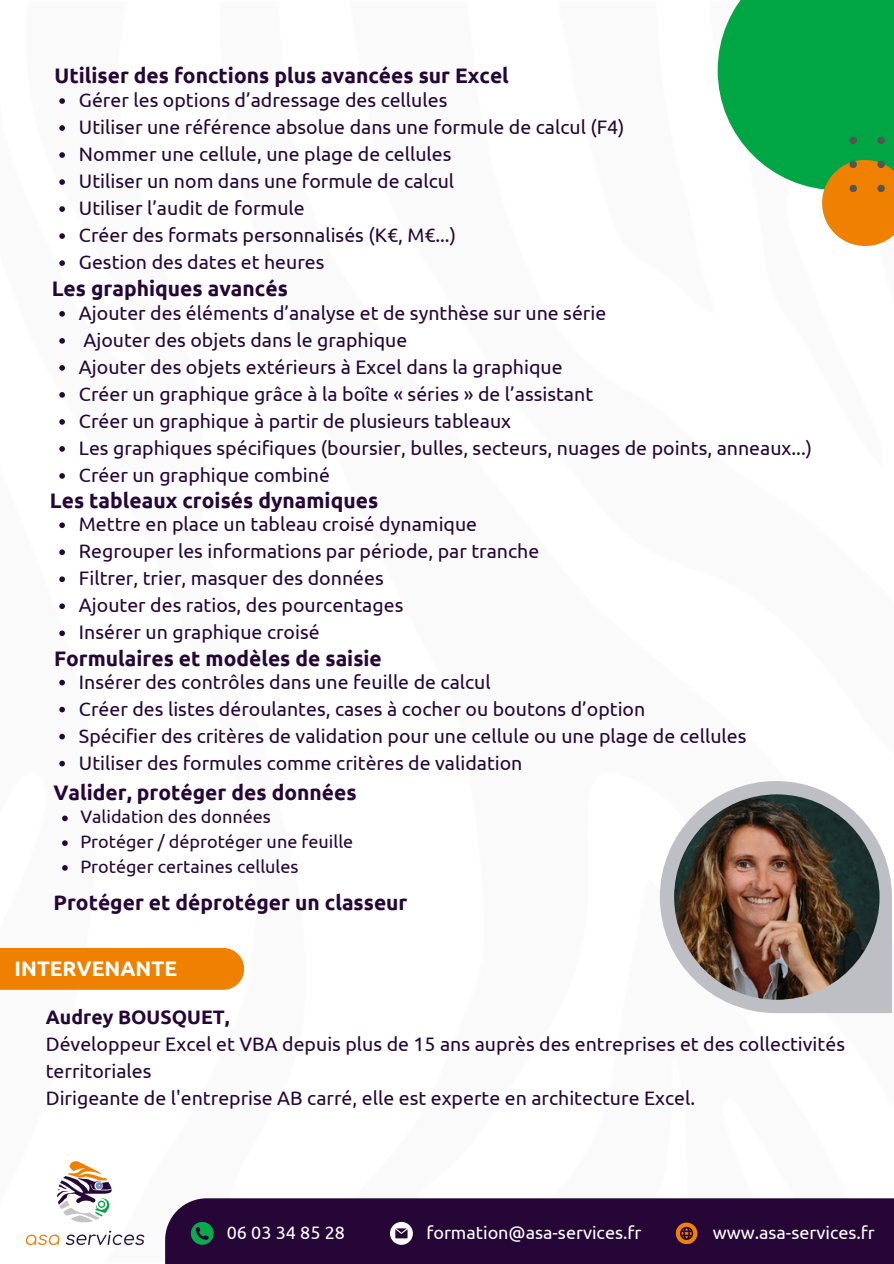
<style>
.page{position:relative;width:894px;height:1264px;background:#fff}
.page>*{position:absolute;margin:0;border:0;box-sizing:border-box;transform-origin:0 0}
.t1{font:700 21px "Ubuntu";color:#250636}
.t2{font:700 21px "Ubuntu";color:#fff}
.t3{font:19.5px/27px "Ubuntu";color:#250636}
.t4{font:18px "Ubuntu";color:#250636}
.t5{font:18px "Ubuntu";color:#fff}
.s1{font-weight:700}
</style>
<div class="page">
<div style="left:717px;top:0;width:176px;height:190px;background:#00a544"></div>
<svg style="left:821px;top:160px;width:72px;height:86px"></svg>
<svg style="left:877px;top:137px;width:7px;height:7px"></svg>
<svg style="left:849px;top:137px;width:7px;height:7px"></svg>
<img style="left:25px;top:1161px;width:120px;height:85px">
<div style="left:165px;top:1198px;width:728px;height:65px;background:#250636"></div>
<svg style="left:191px;top:1222px;width:22px;height:22px"></svg>
<svg style="left:390px;top:1222px;width:22px;height:22px"></svg>
<svg style="left:675px;top:1222px;width:22px;height:21px"></svg>
<div style="left:0;top:948px;width:244px;height:41px;background:#ef8000"></div>
<svg style="left:59px;top:98px;width:6px;height:6px"></svg>
<svg style="left:59px;top:125px;width:6px;height:6px"></svg>
<svg style="left:59px;top:152px;width:6px;height:6px"></svg>
<svg style="left:59px;top:179px;width:6px;height:6px"></svg>
<svg style="left:59px;top:206px;width:6px;height:6px"></svg>
<svg style="left:59px;top:233px;width:6px;height:6px"></svg>
<svg style="left:59px;top:260px;width:6px;height:6px"></svg>
<svg style="left:59px;top:311px;width:6px;height:6px"></svg>
<svg style="left:59px;top:338px;width:6px;height:6px"></svg>
<svg style="left:59px;top:365px;width:6px;height:6px"></svg>
<svg style="left:59px;top:392px;width:6px;height:6px"></svg>
<svg style="left:59px;top:419px;width:6px;height:6px"></svg>
<svg style="left:59px;top:446px;width:6px;height:6px"></svg>
<svg style="left:59px;top:473px;width:6px;height:6px"></svg>
<svg style="left:59px;top:522px;width:6px;height:6px"></svg>
<svg style="left:59px;top:549px;width:6px;height:6px"></svg>
<svg style="left:59px;top:576px;width:6px;height:6px"></svg>
<svg style="left:59px;top:603px;width:6px;height:6px"></svg>
<svg style="left:59px;top:630px;width:6px;height:6px"></svg>
<svg style="left:59px;top:679px;width:6px;height:6px"></svg>
<svg style="left:59px;top:706px;width:6px;height:6px"></svg>
<svg style="left:59px;top:733px;width:6px;height:6px"></svg>
<svg style="left:59px;top:760px;width:6px;height:6px"></svg>
<svg style="left:62px;top:815px;width:6px;height:6px"></svg>
<svg style="left:62px;top:840px;width:6px;height:6px"></svg>
<svg style="left:62px;top:865px;width:6px;height:5px"></svg>
<svg style="left:659px;top:781px;width:232px;height:232px;fill:#bebec5"></svg>
<img style="left:674px;top:794px;width:205px;height:205px;border-radius:50%">
<p class="t1" style="left:55px;top:64px;width:455px">Utiliser des fonctions plus avancées sur Excel</p>
<p class="t3" style="left:79px;top:86px;width:370px">Gérer les options d’adressage des cellules</p>
<p class="t3" style="left:79px;top:113px;width:547px">Utiliser une référence absolue dans une formule de calcul (F4)</p>
<p class="t3" style="left:79px;top:140px;width:374px">Nommer une cellule, une plage de cellules</p>
<h2 class="t3" style="left:79px;top:167px;width:377px">Utiliser un nom dans une formule de calcul</h2>
<p class="t3" style="left:79px;top:194px;width:227px">Utiliser l’audit de formule</p>
<p class="t3" style="left:79px;top:221px;width:378px">Créer des formats personnalisés (K€, M€...)</p>
<p class="t3" style="left:79px;top:248px;width:247px">Gestion des dates et heures</p>
<p class="t1" style="left:52px;top:276px;width:237px">Les graphiques avancés</p>
<p class="t3" style="left:79px;top:299px;width:528px">Ajouter des éléments d’analyse et de synthèse sur une série</p>
<h2 class="t3" style="left:83px;top:326px;width:325px">Ajouter des objets dans le graphique</h2>
<p class="t3" style="left:79px;top:353px;width:485px">Ajouter des objets extérieurs à Excel dans la graphique</p>
<p class="t3" style="left:79px;top:380px;width:515px">Créer un graphique grâce à la boîte « séries » de l’assistant</p>
<p class="t3" style="left:79px;top:407px;width:433px">Créer un graphique à partir de plusieurs tableaux</p>
<p class="t3" style="left:79px;top:434px;width:734px">Les graphiques spécifiques (boursier, bulles, secteurs, nuages de points, anneaux...)</p>
<p class="t3" style="left:79px;top:461px;width:252px">Créer un graphique combiné</p>
<h2 class="t3" style="left:79px;top:510px;width:399px">Mettre en place un tableau croisé dynamique</h2>
<p class="t3" style="left:79px;top:537px;width:461px">Regrouper les informations par période, par tranche</p>
<p class="t3" style="left:79px;top:564px;width:306px">Filtrer, trier, masquer des données</p>
<p class="t3" style="left:79px;top:591px;width:326px">Ajouter des ratios, des pourcentages</p>
<p class="t3" style="left:79px;top:618px;width:242px">Insérer un graphique croisé</p>
<h2 class="t3" style="left:79px;top:668px;width:413px">Insérer des contrôles dans une feuille de calcul</h2>
<p class="t3" style="left:79px;top:695px;width:567px">Créer des listes déroulantes, cases à cocher ou boutons d’option</p>
<p class="t3" style="left:79px;top:722px;width:669px">Spécifier des critères de validation pour une cellule ou une plage de cellules</p>
<p class="t3" style="left:79px;top:749px;width:445px">Utiliser des formules comme critères de validation</p>
<p class="t1" style="left:53px;top:780px;width:304px">Valider, protéger des données</p>
<h2 class="t4" style="left:80px;top:806px;width:192px">Validation des données</h2>
<h1 class="t4" style="left:80px;top:831px;width:274px">Protéger / déprotéger une feuille</h1>
<h3 class="t4" style="left:80px;top:856px;width:220px">Protéger certaines cellules</h3>
<p class="t1" style="left:54px;top:890px;width:355px">Protéger et déprotéger un classeur</p>
<p class="t1" style="left:50px;top:489px;width:329px">Les tableaux croisés dynamiques</p>
<p class="t1" style="left:54px;top:646px;width:329px">Formulaires et modèles de saisie</p>
<p class="t2" style="left:14px;top:956px;width:164px">INTERVENANTE</p>
<p class="t3" style="left:46px;top:1003px;width:800px"><span class="s1">Audrey BOUSQUET,<br></span>Développeur Excel et VBA depuis plus de 15 ans auprès des entreprises et des collectivités territoriales<br>Dirigeante de l'entreprise AB carré, elle est experte en architecture Excel.</p>
<h2 class="t5" style="left:227px;top:1222px;width:120px">06 03 34 85 28</h2>
<p class="t5" style="left:426px;top:1222px;width:216px">formation@asa-services.fr</p>
<p class="t5" style="left:712px;top:1222px;width:164px">www.asa-services.fr</p>
</div>
